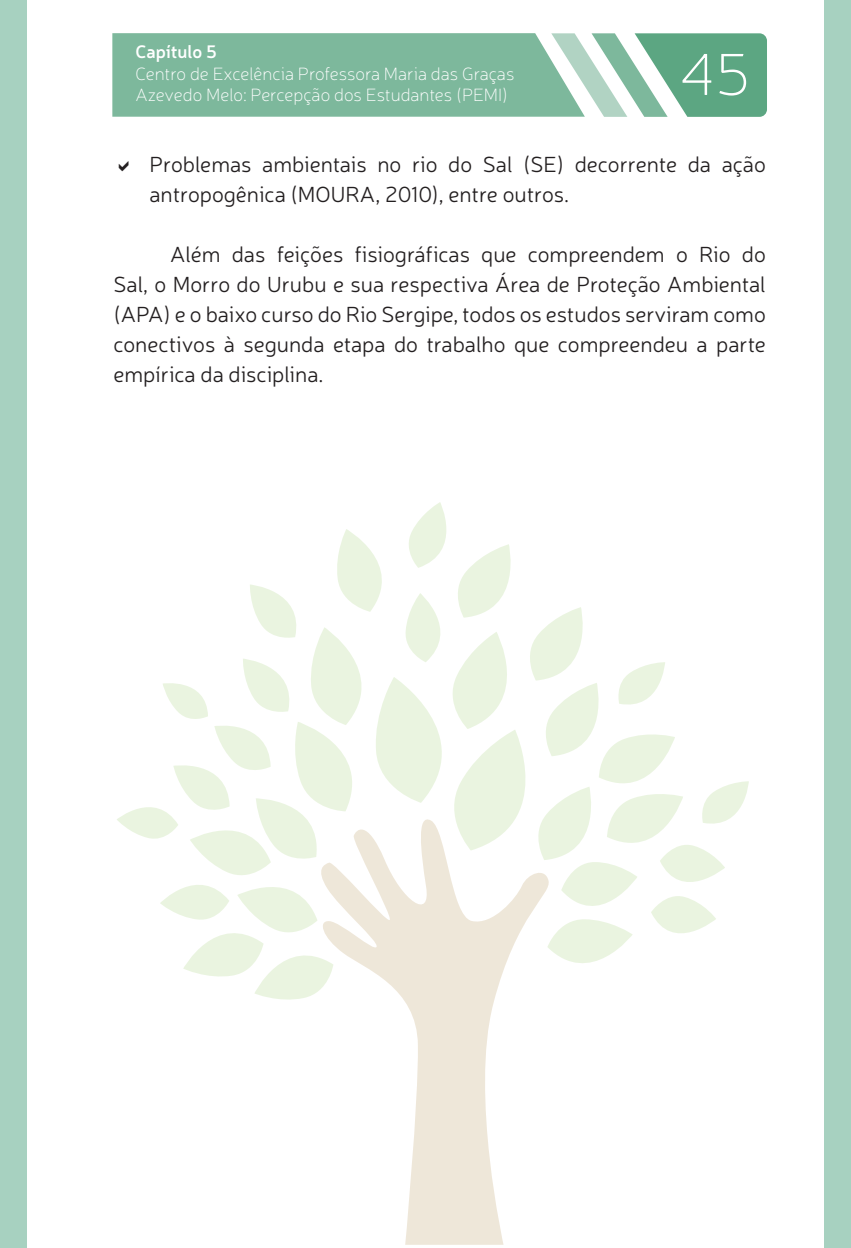
<style>
.page{position:relative;width:851px;height:1248px;background:#fff}
.page>*{position:absolute;margin:0;border:0;box-sizing:border-box;transform-origin:0 0}
.t1{font:100 60px "Neris";color:#fff}
.t2{font:300 22px/30px "Neris";color:#231f20}
.t3{font:100 18px/21.6px "Neris";color:#fff}
.t4{font:600 18px "Neris";color:#fff}
</style>
<div class="page">
<svg style="left:112px;top:33px;width:654px;height:84px;background:#85bca2"></svg>
<div style="left:824px;top:0;width:26px;height:1247px;background:#a7d1c0"></div>
<div style="left:0;top:0;width:26px;height:1247px;background:#a7d1c0"></div>
<svg style="left:405px;top:1003px;width:99px;height:241px;fill:#eee7d9"></svg>
<svg style="left:117px;top:502px;width:631px;height:501px"></svg>
<p class="t4" style="left:135px;top:39px;width:83px">Capítulo 5</p>
<p class="t3" style="left:135px;top:62px;width:380px">Centro de Excelência Professora Maria das Graças<br>Azevedo Melo: Percepção dos Estudantes (PEMI)</p>
<h1 class="t1" style="left:679px;top:38px;width:72px">45</h1>
<p class="t2" style="left:149px;top:148px;width:617px">Problemas ambientais no rio do Sal (SE) decorrente da ação antropogênica (MOURA, 2010), entre outros.</p>
<p class="t2" style="left:113px;top:238px;width:654px;text-align:justify;text-indent:57px">Além das feições fisiográficas que compreendem o Rio do Sal, o Morro do Urubu e sua respectiva Área de Proteção Ambiental (APA) e o baixo curso do Rio Sergipe, todos os estudos serviram como conectivos à segunda etapa do trabalho que compreendeu a parte empírica da disciplina.</p>
</div>
